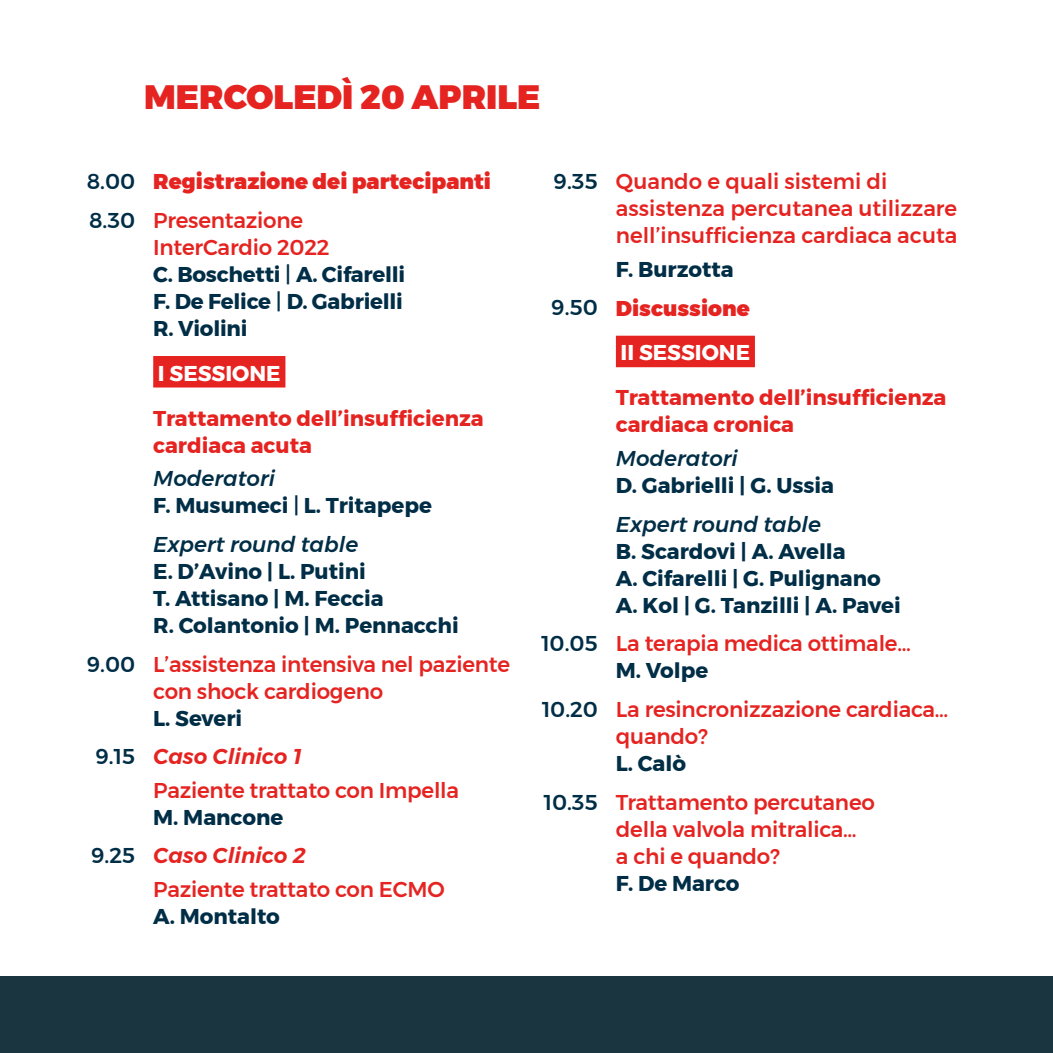
<style>
.page{position:relative;width:1053px;height:1053px;background:#fff}
.page>*{position:absolute;margin:0;border:0;box-sizing:border-box;transform-origin:0 0}
.t1{font:900 33.75px "Montserrat";color:#e52421}
.t2{font:500 21.38px/27px "Montserrat";letter-spacing:-.01em;color:#e52421}
.t3{font:700 21.38px/27px "Montserrat";color:#002e46}
.t4{font:700 21.38px/27px "Montserrat";color:#e52421}
.t5{font:900 21.38px/38.7px "Montserrat";color:#e52421}
.t6{font:italic 600 21.38px/38.7px "Montserrat";color:#e52421;text-align:center}
.t7{font:italic 500 21.38px "Montserrat";color:#002e46}
.t8{font:700 21.38px "Montserrat";color:#fff}
.s1{font-weight:500;color:#002e46}
.s2{font-weight:500}
.s3{font-weight:500;color:#e52421}
.s4{font-weight:500;font-style:italic}
.s5{color:#002e46}
.s6{font-weight:700;font-style:normal;color:#002e46}
.s7{font-weight:500;font-style:normal;color:#002e46}
.s8{font-weight:700;color:#002e46}
</style>
<div class="page">
<div style="left:153px;top:356px;width:132px;height:31px;background:#e52421"></div>
<div style="left:616px;top:336px;width:138px;height:31px;background:#e52421"></div>
<div style="left:0;top:976px;width:1052px;height:76px;background:#1a3440"></div>
<h1 class="t1" style="left:144px;top:69px;width:397px">MERCOLEDÌ 20 APRILE</h1>
<p class="t5" style="left:87px;top:162px;width:406px"><span class="s1">8.00</span> Registrazione dei partecipanti<br><span class="s1">8.30</span> <span class="s2">Presentazione</span></p>
<p class="t3" style="left:153px;top:234px;width:253px"><span class="s3">InterCardio 2022<br></span>C. Boschetti <span class="s2">|</span> A. Cifarelli<br>F. De Felice <span class="s2">|</span> D. Gabrielli<br>R. Violini</p>
<p class="t8" style="left:158px;top:356px;width:124px">I SESSIONE</p>
<p class="t4" style="left:153px;top:404px;width:332px">Trattamento dell’insufficienza cardiaca acuta</p>
<p class="t3" style="left:153px;top:465px;width:280px"><span class="s4">Moderatori<br></span>F. Musumeci <span class="s2">|</span> L. Tritapepe</p>
<p class="t7" style="left:153px;top:527px;width:206px">Expert round table</p>
<p class="t3" style="left:153px;top:557px;width:307px">E. D’Avino | L. Putini<br>T. Attisano | M. Feccia<br>R. Colantonio | M. Pennacchi</p>
<p class="t2" style="left:153px;top:650px;width:358px;text-indent:-66px"><span class="s5">9.00</span> L’assistenza intensiva nel paziente con shock cardiogeno</p>
<p class="t6" style="left:95px;top:698px;width:208px"><span class="s6">L. Severi<br></span><span class="s7">9.15</span> Caso Clinico 1</p>
<p class="t2" style="left:153px;top:776px;width:307px">Paziente trattato con Impella</p>
<p class="t6" style="left:91px;top:797px;width:217px;text-align:left;text-indent:62px"><span class="s6">M. Mancone<br></span><span class="s7">9.25</span> Caso Clinico 2</p>
<p class="t2" style="left:153px;top:875px;width:293px">Paziente trattato con ECMO</p>
<p class="t3" style="left:153px;top:902px;width:128px">A. Montalto</p>
<p class="t2" style="left:616px;top:168px;width:343px;text-indent:-62px"><span class="s5">9.35</span> Quando e quali sistemi di assistenza percutanea utilizzare nell’insufficienza cardiaca acuta</p>
<p class="t5" style="left:551px;top:250px;width:200px;text-indent:65px"><span class="s8">F. Burzotta<br></span><span class="s1">9.50</span> Discussione</p>
<p class="t8" style="left:620px;top:336px;width:131px">II SESSIONE</p>
<p class="t4" style="left:616px;top:384px;width:332px">Trattamento dell’insufficienza cardiaca cronica</p>
<p class="t7" style="left:616px;top:441px;width:123px">Moderatori</p>
<p class="t3" style="left:616px;top:471px;width:220px">D. Gabrielli | G. Ussia</p>
<p class="t7" style="left:616px;top:507px;width:206px">Expert round table</p>
<p class="t3" style="left:616px;top:537px;width:286px">B. Scardovi | A. Avella<br>A. Cifarelli | G. Pulignano<br>A. Kol | G. Tanzilli | A. Pavei</p>
<p class="t2" style="left:616px;top:630px;width:296px;text-indent:-74px"><span class="s5">10.05</span> La terapia medica ottimale…<br><span class="s8">M. Volpe</span></p>
<p class="t2" style="left:616px;top:695px;width:334px;text-indent:-74px"><span class="s5">10.20</span> La resincronizzazione cardiaca… quando?</p>
<p class="t2" style="left:544px;top:744px;width:332px;line-height:38.7px;text-indent:72px"><span class="s8">L. Calò<br></span><span class="s5">10.35</span> Trattamento percutaneo</p>
<p class="t2" style="left:616px;top:815px;width:242px">della valvola mitralica… a chi e quando?</p>
<p class="t3" style="left:616px;top:869px;width:125px">F. De Marco</p>
</div>
